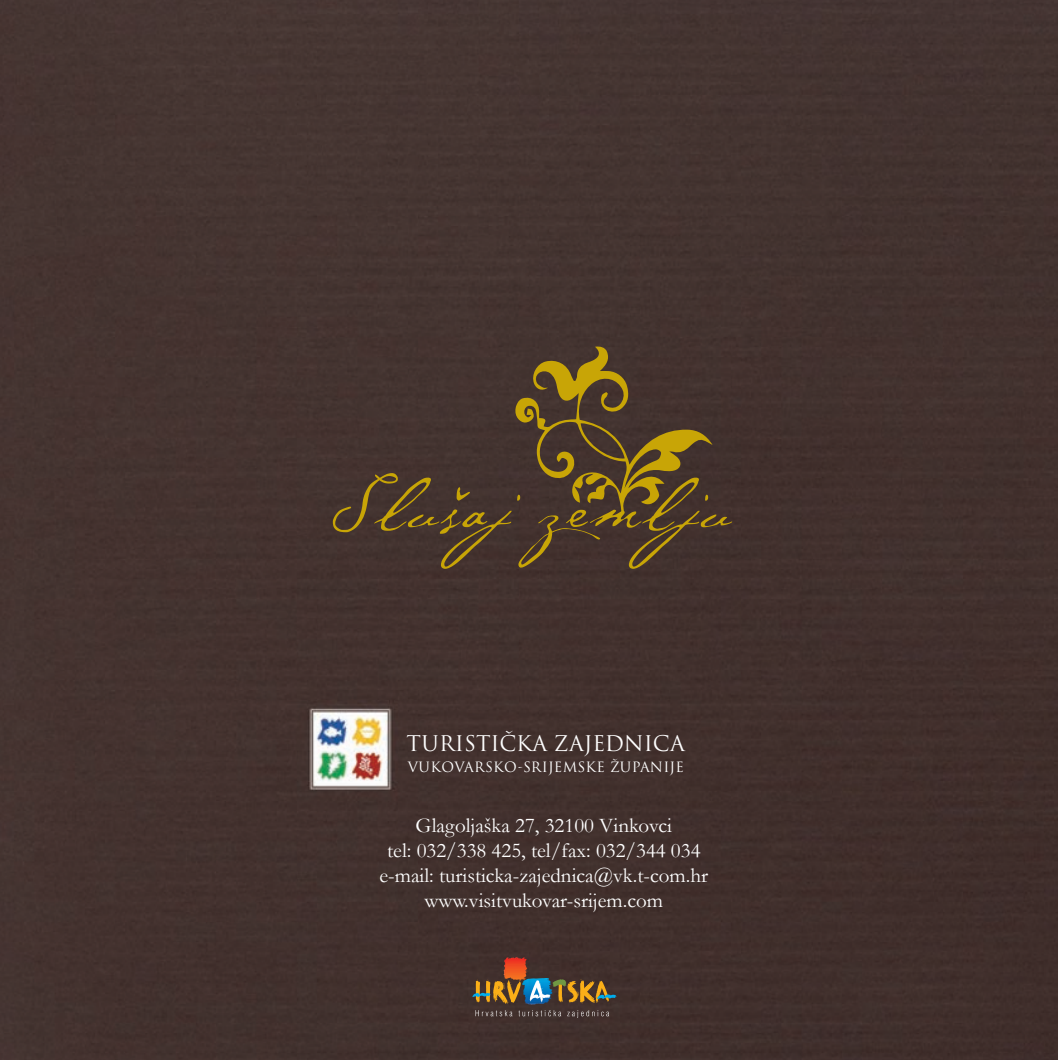
<style>
.page{position:relative;width:1058px;height:1060px;background:#fff}
.page>*{position:absolute;margin:0;border:0;box-sizing:border-box;transform-origin:0 0}
.t1{font:73.15px "Cezanne HR";letter-spacing:.05em;color:#c8a506}
.t2{font:21px/25.2px "Garamond";color:#fff;text-align:center}
.t3{font:21px "Trajan Pro 3";color:#fff}
.t4{font:13.83px "Trajan Pro 3";letter-spacing:.02em;color:#fff}
</style>
<div class="page">
<div style="left:0;top:0;width:1057px;height:1059px;background:#43322f"></div>
<svg style="left:475px;top:1010px;width:37px;height:6px"></svg>
<svg style="left:518px;top:1010px;width:43px;height:6px"></svg>
<svg style="left:567px;top:1010px;width:42px;height:7px"></svg>
<img style="left:521px;top:977px;width:25px;height:16px">
<svg style="left:504px;top:956px;width:13px;height:8px"></svg>
<svg style="left:472px;top:979px;width:49px;height:24px"></svg>
<svg style="left:529px;top:978px;width:87px;height:25px;background:#6b6d56"></svg>
<svg style="left:514px;top:346px;width:198px;height:166px;background:#5b4727"></svg>
<h1 class="t1" style="left:330px;top:458px;width:428px">Slušajzemlju</h1>
<p class="t3" style="left:406px;top:728px;width:280px">TURISTIČKA ZAJEDNICA</p>
<p class="t4" style="left:408px;top:757px;width:277px">VUKOVARSKO-SRIJEMSKE ŽUPANIJE</p>
<p class="t2" style="left:379px;top:812px;width:330px">Glagoljaška 27, 32100 Vinkovci<br>tel: 032/338 425, tel/fax: 032/344 034 e-mail: turisticka-zajednica@vk.t-com.hr www.visitvukovar-srijem.com</p>
</div>
